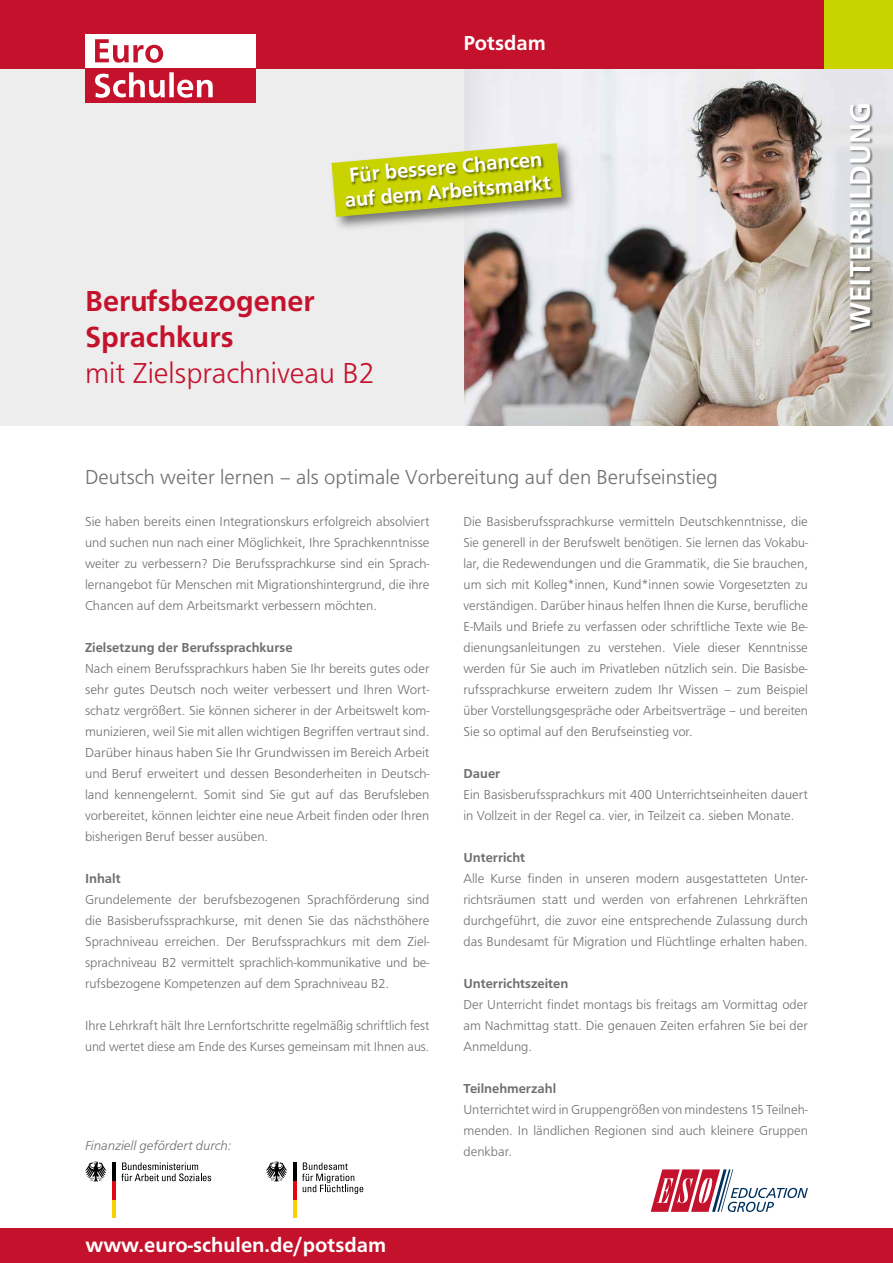
<style>
.page{position:relative;width:893px;height:1263px;background:#fff}
.page>*{position:absolute;margin:0;border:0;box-sizing:border-box;transform-origin:0 0}
.t1{font:700 30px/36px "Front Page";color:#c5122c}
.t2{font:300 30px "Front Page";color:#c5122c}
.t3{font:700 30px "Front Page";letter-spacing:-.005em;color:#fff}
.t4{font:700 21px/24px "Front Page";color:#fff;text-align:center}
.t5{font:300 21px "Front Page";color:#706f6f}
.t6{font:300 13.5px/21px "Front Page";color:#706f6f;text-align:justify}
.t7{font:700 13.5px "Front Page";color:#706f6f}
.t8{font:italic 300 13.5px "Front Page";color:#706f6f}
</style>
<div class="page">
<img style="left:524px;top:68px;width:369px;height:357px">
<img style="left:463px;top:68px;width:61px;height:357px">
<div style="left:0;top:68px;width:463px;height:357px;background:#ededed"></div>
<div style="left:0;top:0;width:825px;height:68px;background:#c5122c"></div>
<div style="left:85px;top:34px;width:170px;height:34px;background:#fff"></div>
<div style="left:85px;top:68px;width:170px;height:34px;background:#c5122c"></div>
<svg style="left:95px;top:39px;width:68px;height:24px"></svg>
<svg style="left:95px;top:72px;width:118px;height:26px"></svg>
<div style="left:825px;top:0;width:68px;height:68px;background:#c8d300"></div>
<div style="left:849px;top:104px;width:25px;height:230px;background:#000;opacity:.5"></div>
<div style="left:0;top:1229px;width:893px;height:34px;background:#c5122c"></div>
<svg style="left:651px;top:1169px;width:157px;height:43px"></svg>
<div style="left:329px;top:140px;width:247px;height:92px;background:#000;opacity:.5"></div>
<svg style="left:331px;top:143px;width:230px;height:74px"></svg>
<div style="left:346px;top:155px;width:208px;height:55px;background:#000;opacity:.5"></div>
<hr style="left:112px;top:1199px;width:4px;height:19px;background:#f8d200">
<hr style="left:112px;top:1181px;width:4px;height:18px;background:#e30613">
<hr style="left:112px;top:1162px;width:4px;height:19px;background:#000">
<svg style="left:85px;top:1161px;width:22px;height:21px"></svg>
<svg style="left:121px;top:1162px;width:90px;height:19px"></svg>
<hr style="left:293px;top:1199px;width:3px;height:19px;background:#f8d200">
<hr style="left:293px;top:1181px;width:3px;height:18px;background:#e30613">
<hr style="left:293px;top:1162px;width:3px;height:19px;background:#000">
<svg style="left:266px;top:1161px;width:21px;height:21px"></svg>
<svg style="left:302px;top:1162px;width:61px;height:32px"></svg>
<h2 class="t4" style="left:463px;top:31px;width:84px">Potsdam</h2>
<h2 class="t4" style="left:342px;top:164px;width:208px;rotate:-5deg">Für bessere Chancen auf dem Arbeitsmarkt</h2>
<h1 class="t1" style="left:85px;top:283px;width:231px">Berufsbezogener<br>Sprachkurs</h1>
<h1 class="t2" style="left:85px;top:356px;width:291px">mit Zielsprachniveau B2</h1>
<h2 class="t5" style="left:85px;top:465px;width:634px">Deutsch weiter lernen – als optimale Vorbereitung auf den Berufseinstieg</h2>
<p class="t6" style="left:85px;top:511px;width:346px">Sie haben bereits einen Integrationskurs erfolgreich absolviert und suchen nun nach einer Möglichkeit, Ihre Sprachkenntnisse weiter zu verbessern? Die Berufssprachkurse sind ein Sprach&shy;lernangebot für Menschen mit Migrationshintergrund, die ihre Chancen auf dem Arbeitsmarkt verbessern möchten.</p>
<p class="t7" style="left:85px;top:639px;width:209px">Zielsetzung der Berufssprachkurse</p>
<p class="t6" style="left:85px;top:658px;width:346px">Nach einem Berufssprachkurs haben Sie Ihr bereits gutes oder sehr gutes Deutsch noch weiter verbessert und Ihren Wort&shy;schatz vergrößert. Sie können sicherer in der Arbeitswelt kom&shy;munizieren, weil Sie mit allen wichtigen Begriffen vertraut sind.<br>Darüber hinaus haben Sie Ihr Grundwissen im Bereich Arbeit und Beruf erweitert und dessen Besonderheiten in Deutsch&shy;land kennengelernt. Somit sind Sie gut auf das Berufsleben vorbereitet, können leichter eine neue Arbeit finden oder Ihren bisherigen Beruf besser ausüben.</p>
<p class="t7" style="left:85px;top:870px;width:37px">Inhalt</p>
<p class="t6" style="left:85px;top:889px;width:346px">Grundelemente der berufsbezogenen Sprachförderung sind die Basisberufssprachkurse, mit denen Sie das nächsthöhere Sprachniveau erreichen. Der Berufssprachkurs mit dem Ziel&shy;sprachniveau B2 vermittelt sprachlich-kommunikative und be&shy;rufsbezogene Kompetenzen auf dem Sprachniveau B2.</p>
<p class="t6" style="left:85px;top:1015px;width:346px">Ihre Lehrkraft hält Ihre Lernfortschritte regelmäßig schriftlich fest und wertet diese am Ende des Kurses gemeinsam mit Ihnen aus.</p>
<p class="t6" style="left:463px;top:511px;width:346px">Die Basisberufssprachkurse vermitteln Deutschkenntnisse, die Sie generell in der Berufswelt benötigen. Sie lernen das Vokabu&shy;lar, die Redewendungen und die Grammatik, die Sie brauchen, um sich mit Kolleg*innen, Kund*innen sowie Vorgesetzten zu verständigen. Darüber hinaus helfen Ihnen die Kurse, berufliche E-Mails und Briefe zu verfassen oder schriftliche Texte wie Be&shy;dienungsanleitungen zu verstehen. Viele dieser Kenntnisse werden für Sie auch im Privatleben nützlich sein. Die Basisbe&shy;rufssprachkurse erweitern zudem Ihr Wissen – zum Beispiel über Vorstellungsgespräche oder Arbeitsverträge – und bereiten Sie so optimal auf den Berufseinstieg vor.</p>
<p class="t7" style="left:463px;top:765px;width:38px">Dauer</p>
<p class="t6" style="left:463px;top:784px;width:346px">Ein Basisberufssprachkurs mit 400 Unterrichtseinheiten dauert in Vollzeit in der Regel ca. vier, in Teilzeit ca. sieben Monate.</p>
<p class="t7" style="left:463px;top:849px;width:63px">Unterricht</p>
<p class="t6" style="left:463px;top:868px;width:346px">Alle Kurse finden in unseren modern ausgestatteten Unter&shy;richtsräumen statt und werden von erfahrenen Lehrkräften durchgeführt, die zuvor eine entsprechende Zulassung durch das Bundesamt für Migration und Flüchtlinge erhalten haben.</p>
<p class="t7" style="left:463px;top:975px;width:106px">Unterrichtszeiten</p>
<p class="t6" style="left:463px;top:994px;width:346px">Der Unterricht findet montags bis freitags am Vormittag oder am Nachmittag statt. Die genauen Zeiten erfahren Sie bei der Anmeldung.</p>
<p class="t7" style="left:463px;top:1080px;width:94px">Teilnehmerzahl</p>
<p class="t6" style="left:463px;top:1099px;width:346px">Unterrichtet wird in Gruppengrößen von mindestens 15 Teilneh&shy;menden. In ländlichen Regionen sind auch kleinere Gruppen denkbar.</p>
<p class="t8" style="left:85px;top:1137px;width:148px">Finanziell gefördert durch:</p>
<h2 class="t4" style="left:85px;top:1233px;width:302px">www.euro-schulen.de/potsdam</h2>
<h1 class="t3" style="left:843px;top:331px;width:231px;rotate:-90deg">WEITERBILDUNG</h1>
</div>
